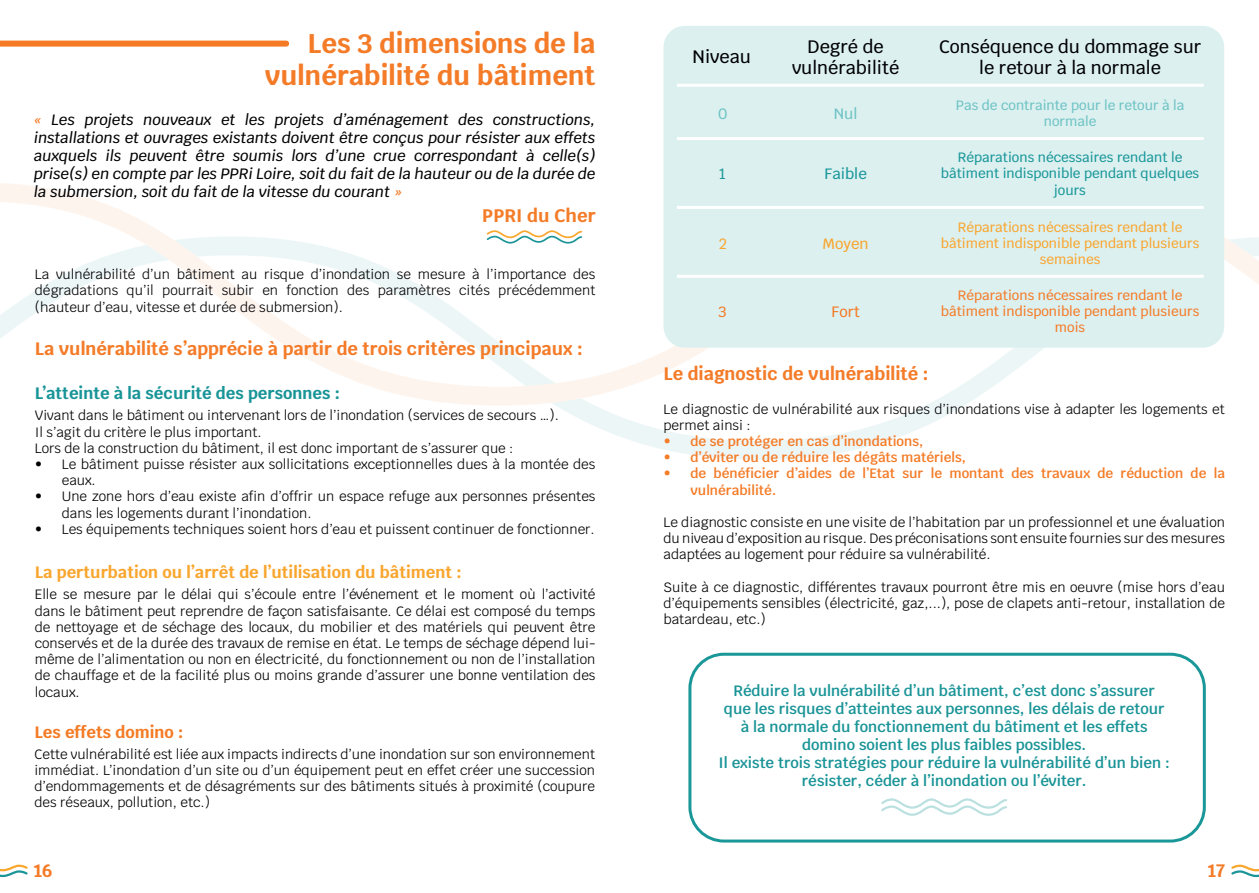
<style>
.page{position:relative;width:1259px;height:893px;background:#fff}
.page>*{position:absolute;margin:0;border:0;box-sizing:border-box;transform-origin:0 0}
.t1{font:700 27px/32.4px "Krub";color:#f47b27;text-align:right}
.t2{font:700 18.15px "Krub";color:#f47c28}
.t3{font:700 18px "Krub";color:#f47b28}
.t4{font:500 18px/21.6px "Krub";color:#000002;text-align:center}
.t5{font:700 18px "Krub";color:#f47a26}
.t6{font:700 16.5px "Krub";color:#f9a62e}
.t7{font:700 16.5px "Krub";color:#199497}
.t8{font:700 16.5px "Krub";color:#f47b25}
.t9{font:italic 500 15px/18px "Krub";color:#000002;text-align:justify}
.t10{font:600 15px/18px "Krub";color:#1a9497;text-align:center}
.t11{font:500 15px "Krub";color:#1a9799}
.t12{font:500 15px "Krub";color:#f9a62f}
.t13{font:500 15px "Krub";color:#f47c28}
.t14{font:500 15px "Krub";color:#6fc3c4}
.t15{font:13.5px/16.2px "Krub";color:#000002;text-align:justify}
.t16{font:13.5px/16.2px "Krub";color:#000001;text-align:justify}
.t17{font:600 13.5px/16.2px "Krub";color:#f47c28}
.t18{font:500 13.5px/16.2px "Krub";color:#f9a62f;text-align:center}
.t19{font:500 13.5px/16.2px "Krub";color:#1a9799;text-align:center}
.t20{font:500 13.5px/16.2px "Krub";color:#f47c28;text-align:center}
.t21{font:500 13.5px/16.2px "Krub";color:#6fc3c4;text-align:center}
.s1{color:#f47b28}
</style>
<div class="page">
<svg style="left:573px;top:415px;width:374px;height:45px"></svg>
<svg style="left:0;top:183px;width:1259px;height:232px"></svg>
<div style="left:688px;top:653px;width:517px;height:189px;border:3px solid #1a9799;border-radius:34px"></div>
<svg style="left:1231px;top:864px;width:28px;height:14px"></svg>
<svg style="left:0;top:864px;width:28px;height:14px"></svg>
<svg style="left:486px;top:229px;width:97px;height:15px"></svg>
<div style="left:663px;top:26px;width:561px;height:322px;background:#dcf0f0;border-radius:21px"></div>
<hr style="left:677px;top:137px;width:526px;height:3px;background:#fff">
<hr style="left:677px;top:84px;width:526px;height:3px;background:#fff">
<hr style="left:677px;top:206px;width:526px;height:3px;background:#fff">
<hr style="left:677px;top:275px;width:526px;height:3px;background:#fff">
<svg style="left:881px;top:798px;width:126px;height:18px"></svg>
<div style="left:0;top:41px;width:286px;height:6px;background:#f47a26"></div>
<p class="t1" style="left:265px;top:27px;width:332px">Les 3 dimensions de la vulnérabilité du bâtiment</p>
<p class="t9" style="left:34px;top:111px;width:563px"><span class="s1">«</span> Les projets nouveaux et les projets d’aménagement des constructions, installations et ouvrages existants doivent être conçus pour résister aux effets auxquels ils peuvent être soumis lors d’une crue correspondant à celle(s) prise(s) en compte par les PPRi Loire, soit du fait de la hauteur ou de la durée de la submersion, soit du fait de la vitesse du courant <span class="s1">»</span></p>
<p class="t2" style="left:482px;top:205px;width:115px">PPRI du Cher</p>
<p class="t15" style="left:35px;top:266px;width:562px">La vulnérabilité d’un bâtiment au risque d’inondation se mesure à l’importance des dégradations qu’il pourrait subir en fonction des paramètres cités précédemment (hauteur d’eau, vitesse et durée de submersion).</p>
<p class="t3" style="left:35px;top:338px;width:549px">La vulnérabilité s’apprécie à partir de trois critères principaux :</p>
<p class="t7" style="left:35px;top:384px;width:307px">L’atteinte à la sécurité des personnes :</p>
<p class="t15" style="left:35px;top:407px;width:526px">Vivant dans le bâtiment ou intervenant lors de l’inondation (services de secours …).</p>
<p class="t15" style="left:35px;top:424px;width:228px">Il s’agit du critère le plus important.</p>
<p class="t15" style="left:35px;top:440px;width:480px">Lors de la construction du bâtiment, il est donc important de s’assurer que :</p>
<p class="t15" style="left:62px;top:456px;width:535px;text-indent:-27px">• Le bâtiment puisse résister aux sollicitations exceptionnelles dues à la montée des eaux.</p>
<p class="t15" style="left:62px;top:488px;width:535px;text-indent:-27px">• Une zone hors d’eau existe afin d’offrir un espace refuge aux personnes présentes dans les logements durant l’inondation.</p>
<p class="t15" style="left:35px;top:521px;width:561px">• Les équipements techniques soient hors d’eau et puissent continuer de fonctionner.</p>
<p class="t6" style="left:35px;top:563px;width:428px">La perturbation ou l’arrêt de l’utilisation du bâtiment :</p>
<p class="t15" style="left:35px;top:586px;width:562px">Elle se mesure par le délai qui s’écoule entre l’événement et le moment où l’activité dans le bâtiment peut reprendre de façon satisfaisante. Ce délai est composé du temps de nettoyage et de séchage des locaux, du mobilier et des matériels qui peuvent être conservés et de la durée des travaux de remise en état. Le temps de séchage dépend lui&shy;même de l’alimentation ou non en électricité, du fonctionnement ou non de l’installation de chauffage et de la facilité plus ou moins grande d’assurer une bonne ventilation des locaux.</p>
<p class="t8" style="left:34px;top:722px;width:151px">Les effets domino :</p>
<p class="t15" style="left:34px;top:746px;width:562px">Cette vulnérabilité est liée aux impacts indirects d’une inondation sur son environnement immédiat. L’inondation d’un site ou d’un équipement peut en effet créer une succession d’endommagements et de désagréments sur des bâtiments situés à proximité (coupure des réseaux, pollution, etc.)</p>
<p class="t4" style="left:692px;top:46px;width:60px">Niveau</p>
<p class="t4" style="left:792px;top:36px;width:109px">Degré de vulnérabilité</p>
<p class="t4" style="left:939px;top:36px;width:264px">Conséquence du dommage sur le retour à la normale</p>
<p class="t14" style="left:718px;top:105px;width:11px">0</p>
<p class="t14" style="left:834px;top:105px;width:25px">Nul</p>
<p class="t21" style="left:955px;top:97px;width:230px">Pas de contrainte pour le retour à la normale</p>
<p class="t11" style="left:719px;top:165px;width:8px">1</p>
<p class="t11" style="left:824px;top:165px;width:44px">Faible</p>
<p class="t12" style="left:719px;top:235px;width:10px">2</p>
<p class="t12" style="left:822px;top:235px;width:48px">Moyen</p>
<p class="t13" style="left:718px;top:303px;width:10px">3</p>
<p class="t13" style="left:831px;top:303px;width:30px">Fort</p>
<p class="t3" style="left:663px;top:363px;width:267px">Le diagnostic de vulnérabilité :</p>
<p class="t19" style="left:941px;top:150px;width:260px">Réparations nécessaires rendant le bâtiment indisponible pendant quelques jours</p>
<p class="t18" style="left:941px;top:219px;width:260px">Réparations nécessaires rendant le bâtiment indisponible pendant plusieurs semaines</p>
<p class="t20" style="left:941px;top:287px;width:260px">Réparations nécessaires rendant le bâtiment indisponible pendant plusieurs mois</p>
<p class="t16" style="left:663px;top:401px;width:563px">Le diagnostic de vulnérabilité aux risques d’inondations vise à adapter les logements et permet ainsi :</p>
<p class="t17" style="left:663px;top:433px;width:261px">• de se protéger en cas d’inondations,</p>
<p class="t17" style="left:663px;top:449px;width:304px">• d’éviter ou de réduire les dégâts matériels,</p>
<p class="t17" style="left:690px;top:466px;width:536px;text-indent:-27px">• de bénéficier d’aides de l’Etat sur le montant des travaux de réduction de la vulnérabilité.</p>
<p class="t16" style="left:663px;top:514px;width:563px">Le diagnostic consiste en une visite de l’habitation par un professionnel et une évaluation du niveau d’exposition au risque. Des préconisations sont ensuite fournies sur des mesures adaptées au logement pour réduire sa vulnérabilité.</p>
<p class="t16" style="left:663px;top:579px;width:563px">Suite à ce diagnostic, différentes travaux pourront être mis en oeuvre (mise hors d’eau d’équipements sensibles (électricité, gaz,...), pose de clapets anti-retour, installation de batardeau, etc.)</p>
<p class="t10" style="left:724px;top:681px;width:442px">Réduire la vulnérabilité d’un bâtiment, c’est donc s’assurer que les risques d’atteintes aux personnes, les délais de retour à la normale du fonctionnement du bâtiment et les effets domino soient les plus faibles possibles.</p>
<p class="t10" style="left:718px;top:753px;width:453px">Il existe trois stratégies pour réduire la vulnérabilité d’un bien :</p>
<p class="t10" style="left:802px;top:771px;width:286px">résister, céder à l’inondation ou l’éviter.</p>
<p class="t5" style="left:34px;top:860px;width:20px">16</p>
<p class="t5" style="left:1208px;top:860px;width:18px">17</p>
</div>
